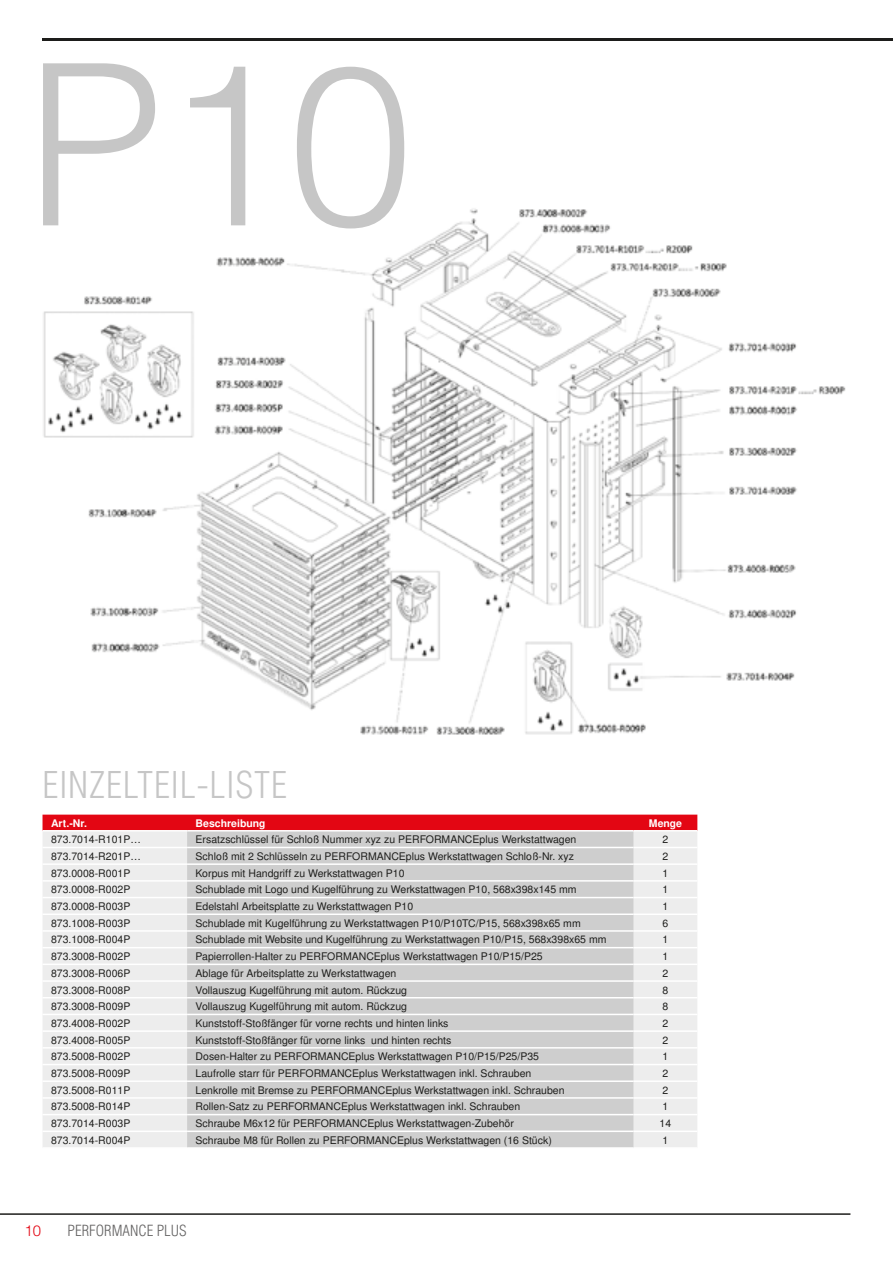
<style>
.page{position:relative;width:893px;height:1263px;background:#fff}
.page>*{position:absolute;margin:0;border:0;box-sizing:border-box;transform-origin:0 0}
.t1{font:300 225px "Helvetica LT Std";color:#c6c6c6}
.t2{font:300 condensed 36px "Helvetica LT Std";letter-spacing:.025em;color:#c6c6c6}
.t3{font:300 condensed 15px "Helvetica LT Std";color:#646363}
.t4{font:300 15px "Helvetica LT Std";color:#e30613}
.t5{font:10.5px "KSTOOL Snimbus";color:#1d1d1b}
.t6{font:700 10.5px "KSTOOL Snimbus";color:#fff}
</style>
<div class="page">
<hr style="left:43px;top:38px;width:850px;height:2px;background:#1d1d1b">
<hr style="left:0;top:1213px;width:850px;height:2px;background:#1d1d1b">
<img style="left:43px;top:209px;width:803px;height:526px">
<div style="left:43px;top:815px;width:654px;height:15px;background:#e30613"></div>
<div style="left:43px;top:832px;width:654px;height:315px;background:#ededed"></div>
<div style="left:187px;top:831px;width:447px;height:316px;background:#cecece"></div>
<hr style="left:43px;top:847px;width:144px;height:1px;background:#fff">
<hr style="left:187px;top:847px;width:447px;height:1px;background:#fff">
<hr style="left:634px;top:847px;width:63px;height:1px;background:#fff">
<hr style="left:43px;top:863px;width:144px;height:2px;background:#fff">
<hr style="left:187px;top:863px;width:447px;height:2px;background:#fff">
<hr style="left:634px;top:863px;width:63px;height:2px;background:#fff">
<hr style="left:43px;top:880px;width:144px;height:2px;background:#fff">
<hr style="left:187px;top:880px;width:447px;height:2px;background:#fff">
<hr style="left:634px;top:880px;width:63px;height:2px;background:#fff">
<hr style="left:43px;top:897px;width:144px;height:1px;background:#fff">
<hr style="left:187px;top:897px;width:447px;height:1px;background:#fff">
<hr style="left:634px;top:897px;width:63px;height:1px;background:#fff">
<hr style="left:43px;top:913px;width:144px;height:2px;background:#fff">
<hr style="left:187px;top:913px;width:447px;height:2px;background:#fff">
<hr style="left:634px;top:913px;width:63px;height:2px;background:#fff">
<hr style="left:43px;top:930px;width:144px;height:2px;background:#fff">
<hr style="left:187px;top:930px;width:447px;height:2px;background:#fff">
<hr style="left:634px;top:930px;width:63px;height:2px;background:#fff">
<hr style="left:43px;top:947px;width:144px;height:1px;background:#fff">
<hr style="left:187px;top:947px;width:447px;height:1px;background:#fff">
<hr style="left:634px;top:947px;width:63px;height:1px;background:#fff">
<hr style="left:43px;top:963px;width:144px;height:2px;background:#fff">
<hr style="left:187px;top:963px;width:447px;height:2px;background:#fff">
<hr style="left:634px;top:963px;width:63px;height:2px;background:#fff">
<hr style="left:43px;top:980px;width:144px;height:2px;background:#fff">
<hr style="left:187px;top:980px;width:447px;height:2px;background:#fff">
<hr style="left:634px;top:980px;width:63px;height:2px;background:#fff">
<hr style="left:43px;top:997px;width:144px;height:1px;background:#fff">
<hr style="left:187px;top:997px;width:447px;height:1px;background:#fff">
<hr style="left:634px;top:997px;width:63px;height:1px;background:#fff">
<hr style="left:43px;top:1014px;width:144px;height:1px;background:#fff">
<hr style="left:187px;top:1014px;width:447px;height:1px;background:#fff">
<hr style="left:634px;top:1014px;width:63px;height:1px;background:#fff">
<hr style="left:43px;top:1030px;width:144px;height:2px;background:#fff">
<hr style="left:187px;top:1030px;width:447px;height:2px;background:#fff">
<hr style="left:634px;top:1030px;width:63px;height:2px;background:#fff">
<hr style="left:43px;top:1047px;width:144px;height:1px;background:#fff">
<hr style="left:187px;top:1047px;width:447px;height:1px;background:#fff">
<hr style="left:634px;top:1047px;width:63px;height:1px;background:#fff">
<hr style="left:43px;top:1064px;width:144px;height:1px;background:#fff">
<hr style="left:187px;top:1064px;width:447px;height:1px;background:#fff">
<hr style="left:634px;top:1064px;width:63px;height:1px;background:#fff">
<hr style="left:43px;top:1080px;width:144px;height:2px;background:#fff">
<hr style="left:187px;top:1080px;width:447px;height:2px;background:#fff">
<hr style="left:634px;top:1080px;width:63px;height:2px;background:#fff">
<hr style="left:43px;top:1097px;width:144px;height:2px;background:#fff">
<hr style="left:187px;top:1097px;width:447px;height:2px;background:#fff">
<hr style="left:634px;top:1097px;width:63px;height:2px;background:#fff">
<hr style="left:43px;top:1114px;width:144px;height:1px;background:#fff">
<hr style="left:187px;top:1114px;width:447px;height:1px;background:#fff">
<hr style="left:634px;top:1114px;width:63px;height:1px;background:#fff">
<hr style="left:43px;top:1130px;width:144px;height:2px;background:#fff">
<hr style="left:187px;top:1130px;width:447px;height:2px;background:#fff">
<hr style="left:634px;top:1130px;width:63px;height:2px;background:#fff">
<h1 class="t1" style="left:26px;top:5px;width:389px">P10</h1>
<h2 class="t2" style="left:43px;top:762px;width:246px">EINZELTEIL-LISTE</h2>
<p class="t6" style="left:51px;top:816px;width:37px">Art.-Nr.</p>
<p class="t6" style="left:196px;top:816px;width:71px">Beschreibung</p>
<p class="t6" style="left:649px;top:816px;width:35px">Menge</p>
<p class="t5" style="left:51px;top:833px;width:91px">873.7014-R101P…</p>
<p class="t5" style="left:196px;top:833px;width:382px">Ersatzschlüssel für Schloß Nummer xyz zu PERFORMANCEplus Werkstattwagen</p>
<p class="t5" style="left:663px;top:833px;width:7px">2</p>
<p class="t5" style="left:51px;top:850px;width:91px">873.7014-R201P…</p>
<p class="t5" style="left:196px;top:850px;width:380px">Schloß mit 2 Schlüsseln zu PERFORMANCEplus Werkstattwagen Schloß-Nr. xyz</p>
<p class="t5" style="left:663px;top:850px;width:7px">2</p>
<p class="t5" style="left:51px;top:867px;width:81px">873.0008-R001P</p>
<p class="t5" style="left:196px;top:867px;width:210px">Korpus mit Handgriff zu Werkstattwagen P10</p>
<p class="t5" style="left:663px;top:867px;width:7px">1</p>
<p class="t5" style="left:51px;top:883px;width:81px">873.0008-R002P</p>
<p class="t5" style="left:196px;top:883px;width:382px">Schublade mit Logo und Kugelführung zu Werkstattwagen P10, 568x398x145 mm</p>
<p class="t5" style="left:663px;top:883px;width:7px">1</p>
<p class="t5" style="left:51px;top:900px;width:81px">873.0008-R003P</p>
<p class="t5" style="left:196px;top:900px;width:219px">Edelstahl Arbeitsplatte zu Werkstattwagen P10</p>
<p class="t5" style="left:663px;top:900px;width:7px">1</p>
<p class="t5" style="left:51px;top:917px;width:81px">873.1008-R003P</p>
<p class="t5" style="left:196px;top:917px;width:387px">Schublade mit Kugelführung zu Werkstattwagen P10/P10TC/P15, 568x398x65 mm</p>
<p class="t5" style="left:663px;top:917px;width:7px">6</p>
<p class="t5" style="left:51px;top:933px;width:81px">873.1008-R004P</p>
<p class="t5" style="left:196px;top:933px;width:412px">Schublade mit Website und Kugelführung zu Werkstattwagen P10/P15, 568x398x65 mm</p>
<p class="t5" style="left:663px;top:933px;width:7px">1</p>
<p class="t5" style="left:51px;top:950px;width:81px">873.3008-R002P</p>
<p class="t5" style="left:196px;top:950px;width:349px">Papierrollen-Halter zu PERFORMANCEplus Werkstattwagen P10/P15/P25</p>
<p class="t5" style="left:663px;top:950px;width:7px">1</p>
<p class="t5" style="left:51px;top:967px;width:81px">873.3008-R006P</p>
<p class="t5" style="left:196px;top:967px;width:202px">Ablage für Arbeitsplatte zu Werkstattwagen</p>
<p class="t5" style="left:663px;top:967px;width:7px">2</p>
<p class="t5" style="left:51px;top:983px;width:81px">873.3008-R008P</p>
<p class="t5" style="left:196px;top:983px;width:213px">Vollauszug Kugelführung mit autom. Rückzug</p>
<p class="t5" style="left:663px;top:983px;width:7px">8</p>
<p class="t5" style="left:51px;top:1000px;width:81px">873.3008-R009P</p>
<p class="t5" style="left:196px;top:1000px;width:213px">Vollauszug Kugelführung mit autom. Rückzug</p>
<p class="t5" style="left:663px;top:1000px;width:7px">8</p>
<p class="t5" style="left:51px;top:1017px;width:81px">873.4008-R002P</p>
<p class="t5" style="left:196px;top:1017px;width:254px">Kunststoff-Stoßfänger für vorne rechts und hinten links</p>
<p class="t5" style="left:663px;top:1017px;width:7px">2</p>
<p class="t5" style="left:51px;top:1033px;width:81px">873.4008-R005P</p>
<p class="t5" style="left:196px;top:1033px;width:257px">Kunststoff-Stoßfänger für vorne links und hinten rechts</p>
<p class="t5" style="left:663px;top:1033px;width:7px">2</p>
<p class="t5" style="left:51px;top:1050px;width:81px">873.5008-R002P</p>
<p class="t5" style="left:196px;top:1050px;width:345px">Dosen-Halter zu PERFORMANCEplus Werkstattwagen P10/P15/P25/P35</p>
<p class="t5" style="left:663px;top:1050px;width:7px">1</p>
<p class="t5" style="left:51px;top:1067px;width:81px">873.5008-R009P</p>
<p class="t5" style="left:196px;top:1067px;width:337px">Laufrolle starr für PERFORMANCEplus Werkstattwagen inkl. Schrauben</p>
<p class="t5" style="left:663px;top:1067px;width:7px">2</p>
<p class="t5" style="left:51px;top:1084px;width:81px">873.5008-R011P</p>
<p class="t5" style="left:196px;top:1084px;width:370px">Lenkrolle mit Bremse zu PERFORMANCEplus Werkstattwagen inkl. Schrauben</p>
<p class="t5" style="left:663px;top:1084px;width:7px">2</p>
<p class="t5" style="left:51px;top:1100px;width:81px">873.5008-R014P</p>
<p class="t5" style="left:196px;top:1100px;width:326px">Rollen-Satz zu PERFORMANCEplus Werkstattwagen inkl. Schrauben</p>
<p class="t5" style="left:663px;top:1100px;width:7px">1</p>
<p class="t5" style="left:51px;top:1117px;width:81px">873.7014-R003P</p>
<p class="t5" style="left:196px;top:1117px;width:320px">Schraube M6x12 für PERFORMANCEplus Werkstattwagen-Zubehör</p>
<p class="t5" style="left:660px;top:1117px;width:13px">14</p>
<p class="t5" style="left:51px;top:1134px;width:81px">873.7014-R004P</p>
<p class="t5" style="left:196px;top:1134px;width:358px">Schraube M8 für Rollen zu PERFORMANCEplus Werkstattwagen (16 Stück)</p>
<p class="t5" style="left:663px;top:1134px;width:7px">1</p>
<h3 class="t4" style="left:24px;top:1221px;width:18px">10</h3>
<h3 class="t3" style="left:68px;top:1221px;width:121px">PERFORMANCE PLUS</h3>
</div>
